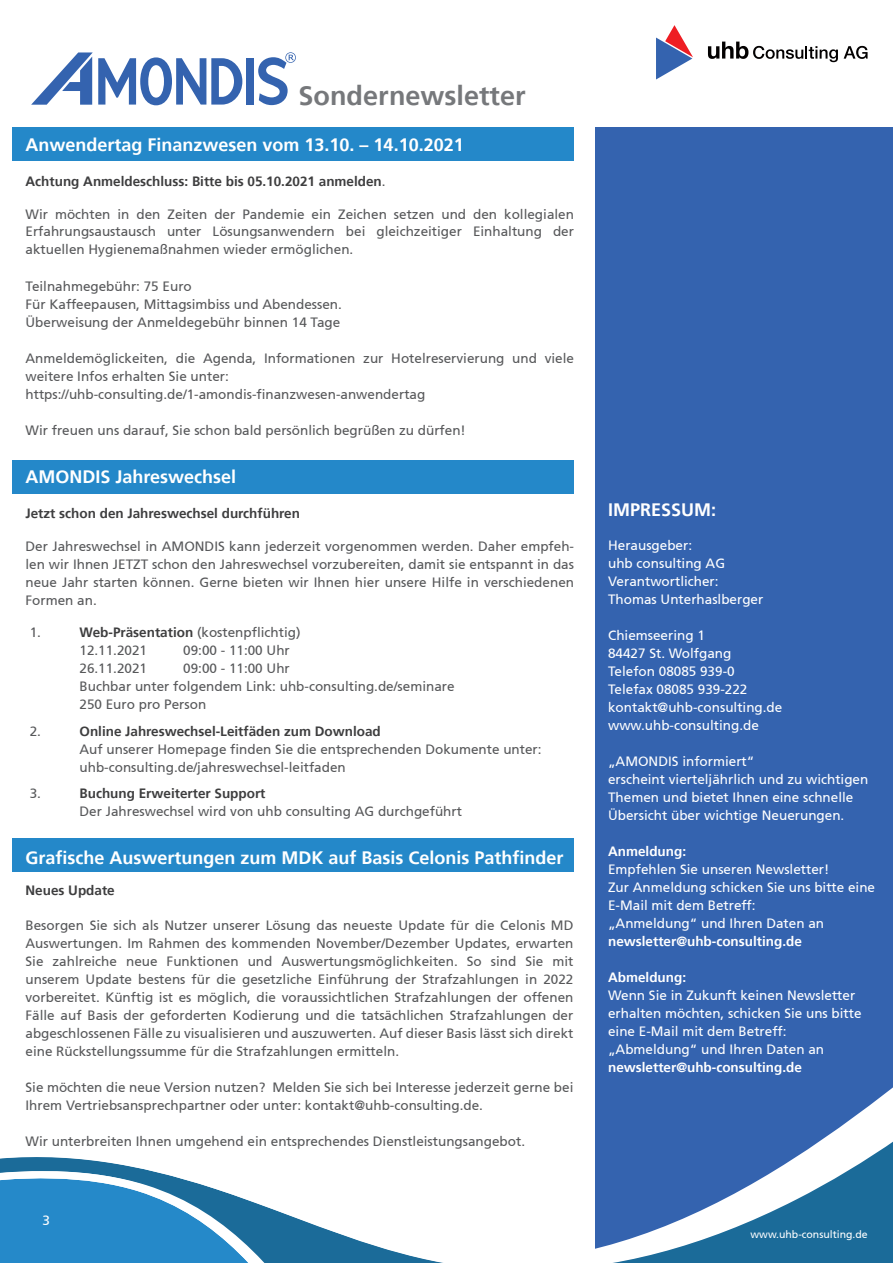
<style>
.page{position:relative;width:893px;height:1263px;background:#fff}
.page>*{position:absolute;margin:0;border:0;box-sizing:border-box;transform-origin:0 0}
.t1{font:700 27px "Frutiger 65";color:#76787b}
.t2{font:700 18px "Frutiger 65";color:#fff}
.t3{font:13.5px/18px "Frutiger 55 Roman";color:#57585a}
.t4{font:13.5px/18px "Frutiger 55 Roman";color:#fff}
.t5{font:700 13.5px "Frutiger 65";color:#3e3e3f}
.t6{font:700 13.5px "Frutiger 65";color:#fff}
.t7{font:10.5px "Frutiger 55 Roman";color:#fff}
.s1{font-family:"Frutiger 55 Roman";font-weight:400;color:#57585a}
.s2{font-family:"Frutiger 65";font-weight:700;color:#3e3e3f}
</style>
<div class="page">
<div style="left:595px;top:128px;width:298px;height:1135px;background:#3463af"></div>
<svg style="left:31px;top:52px;width:211px;height:53px"></svg>
<div style="left:246px;top:58px;width:8px;height:46px;background:#3463af"></div>
<svg style="left:258px;top:52px;width:38px;height:53px"></svg>
<svg style="left:0;top:1087px;width:893px;height:176px"></svg>
<svg style="left:0;top:1167px;width:442px;height:96px"></svg>
<svg style="left:844px;top:46px;width:23px;height:13px"></svg>
<svg style="left:708px;top:42px;width:130px;height:20px"></svg>
<svg style="left:656px;top:25px;width:37px;height:55px"></svg>
<div style="left:13px;top:460px;width:561px;height:34px;background:#2488c9"></div>
<div style="left:13px;top:128px;width:561px;height:34px;background:#2488c9"></div>
<div style="left:13px;top:839px;width:561px;height:34px;background:#2488c9"></div>
<h1 class="t1" style="left:298px;top:80px;width:229px">Sondernewsletter</h1>
<h2 class="t2" style="left:26px;top:134px;width:440px">Anwendertag Finanzwesen vom 13.10. – 14.10.2021</h2>
<p class="t5" style="left:26px;top:173px;width:362px">Achtung Anmeldeschluss: Bitte bis 05.10.2021 anmelden<span class="s1">.</span></p>
<p class="t3" style="left:26px;top:205px;width:550px;text-align:justify">Wir möchten in den Zeiten der Pandemie ein Zeichen setzen und den kollegialen Erfahrungsaustausch unter Lösungsanwendern bei gleichzeitiger Einhaltung der aktuellen Hygienemaßnahmen wieder ermöglichen.</p>
<p class="t3" style="left:26px;top:277px;width:318px">Teilnahmegebühr: 75 Euro<br>Für Kaffeepausen, Mittagsimbiss und Abendessen.<br>Überweisung der Anmeldegebühr binnen 14 Tage</p>
<p class="t3" style="left:26px;top:349px;width:550px">Anmeldemöglickeiten, die Agenda, Informationen zur Hotelreservierung und viele weitere Infos erhalten Sie unter: https://uhb-consulting.de/1-amondis-finanzwesen-anwendertag</p>
<p class="t3" style="left:26px;top:421px;width:442px">Wir freuen uns darauf, Sie schon bald persönlich begrüßen zu dürfen!</p>
<h2 class="t2" style="left:26px;top:466px;width:212px">AMONDIS Jahreswechsel</h2>
<p class="t5" style="left:26px;top:506px;width:276px">Jetzt schon den Jahreswechsel durchführen</p>
<p class="t3" style="left:26px;top:537px;width:550px;text-align:justify">Der Jahreswechsel in AMONDIS kann jederzeit vorgenommen werden. Daher empfeh&shy;len wir Ihnen JETZT schon den Jahreswechsel vorzubereiten, damit sie entspannt in das neue Jahr starten können. Gerne bieten wir Ihnen hier unsere Hilfe in verschiedenen Formen an.</p>
<p class="t3" style="left:30px;top:624px;width:13px">1.</p>
<p class="t3" style="left:80px;top:624px;width:223px"><span class="s2">Web-Präsentation</span> (kostenpflichtig)<br>12.11.2021</p>
<p class="t3" style="left:183px;top:642px;width:108px">09:00 - 11:00 Uhr</p>
<p class="t3" style="left:80px;top:660px;width:377px;text-indent:104px">09:00 - 11:00 Uhr<br>Buchbar unter folgendem Link: uhb-consulting.de/seminare<br>250 Euro pro Person</p>
<p class="t3" style="left:80px;top:660px;width:69px">26.11.2021</p>
<p class="t3" style="left:30px;top:722px;width:13px">2.</p>
<p class="t5" style="left:80px;top:723px;width:303px">Online Jahreswechsel-Leitfäden zum Download</p>
<p class="t3" style="left:80px;top:740px;width:464px">Auf unserer Homepage finden Sie die entsprechenden Dokumente unter: uhb-consulting.de/jahreswechsel-leitfaden</p>
<p class="t3" style="left:30px;top:785px;width:13px">3.</p>
<p class="t5" style="left:80px;top:786px;width:188px">Buchung Erweiterter Support</p>
<p class="t3" style="left:80px;top:803px;width:384px">Der Jahreswechsel wird von uhb consulting AG durchgeführt</p>
<h2 class="t2" style="left:26px;top:847px;width:540px">Grafische Auswertungen zum MDK auf Basis Celonis Pathfinder</h2>
<p class="t5" style="left:26px;top:882px;width:91px">Neues Update</p>
<p class="t3" style="left:26px;top:916px;width:549px;text-align:justify">Besorgen Sie sich als Nutzer unserer Lösung das neueste Update für die Celonis MD Auswertungen. Im Rahmen des kommenden November/Dezember Updates, erwarten Sie zahlreiche neue Funktionen und Auswertungsmöglichkeiten. So sind Sie mit unserem Update bestens für die gesetzliche Einführung der Strafzahlungen in 2022 vorbereitet. Künftig ist es möglich, die voraussichtlichen Strafzahlungen der offenen Fälle auf Basis der geforderten Kodierung und die tatsächlichen Strafzahlungen der abgeschlossenen Fälle zu visualisieren und auszuwerten. Auf dieser Basis lässt sich direkt eine Rückstellungssumme für die Strafzahlungen ermitteln.</p>
<p class="t3" style="left:26px;top:1078px;width:549px">Sie möchten die neue Version nutzen? Melden Sie sich bei Interesse jederzeit gerne bei<br>Ihrem Vertriebsansprechpartner oder unter: kontakt@uhb-consulting.de.</p>
<p class="t3" style="left:26px;top:1132px;width:501px">Wir unterbreiten Ihnen umgehend ein entsprechendes Dienstleistungsangebot.</p>
<p class="t4" style="left:42px;top:1211px;width:9px">3</p>
<h2 class="t2" style="left:608px;top:499px;width:110px">IMPRESSUM:</h2>
<p class="t4" style="left:608px;top:537px;width:157px">Herausgeber:<br>uhb consulting AG<br>Verantwortlicher:<br>Thomas Unterhaslberger</p>
<p class="t4" style="left:608px;top:627px;width:176px">Chiemseering 1<br>84427 St. Wolfgang<br>Telefon 08085 939-0<br>Telefax 08085 939-222 kontakt@uhb-consulting.de www.uhb-consulting.de</p>
<p class="t4" style="left:608px;top:753px;width:262px">„AMONDIS informiert“<br>erscheint vierteljährlich und zu wichtigen Themen und bietet Ihnen eine schnelle Übersicht über wichtige Neuerungen.</p>
<p class="t6" style="left:608px;top:844px;width:80px">Anmeldung:</p>
<p class="t4" style="left:608px;top:861px;width:269px">Empfehlen Sie unseren Newsletter!<br>Zur Anmeldung schicken Sie uns bitte eine<br>E-Mail mit dem Betreff:<br>„Anmeldung“ und Ihren Daten an</p>
<p class="t6" style="left:608px;top:933px;width:195px">newsletter@uhb-consulting.de</p>
<p class="t6" style="left:608px;top:970px;width:80px">Abmeldung:</p>
<p class="t4" style="left:608px;top:986px;width:255px">Wenn Sie in Zukunft keinen Newsletter erhalten möchten, schicken Sie uns bitte eine E-Mail mit dem Betreff: „Abmeldung“ und Ihren Daten an</p>
<p class="t6" style="left:608px;top:1059px;width:195px">newsletter@uhb-consulting.de</p>
<p class="t7" style="left:750px;top:1228px;width:119px">www.uhb-consulting.de</p>
</div>
